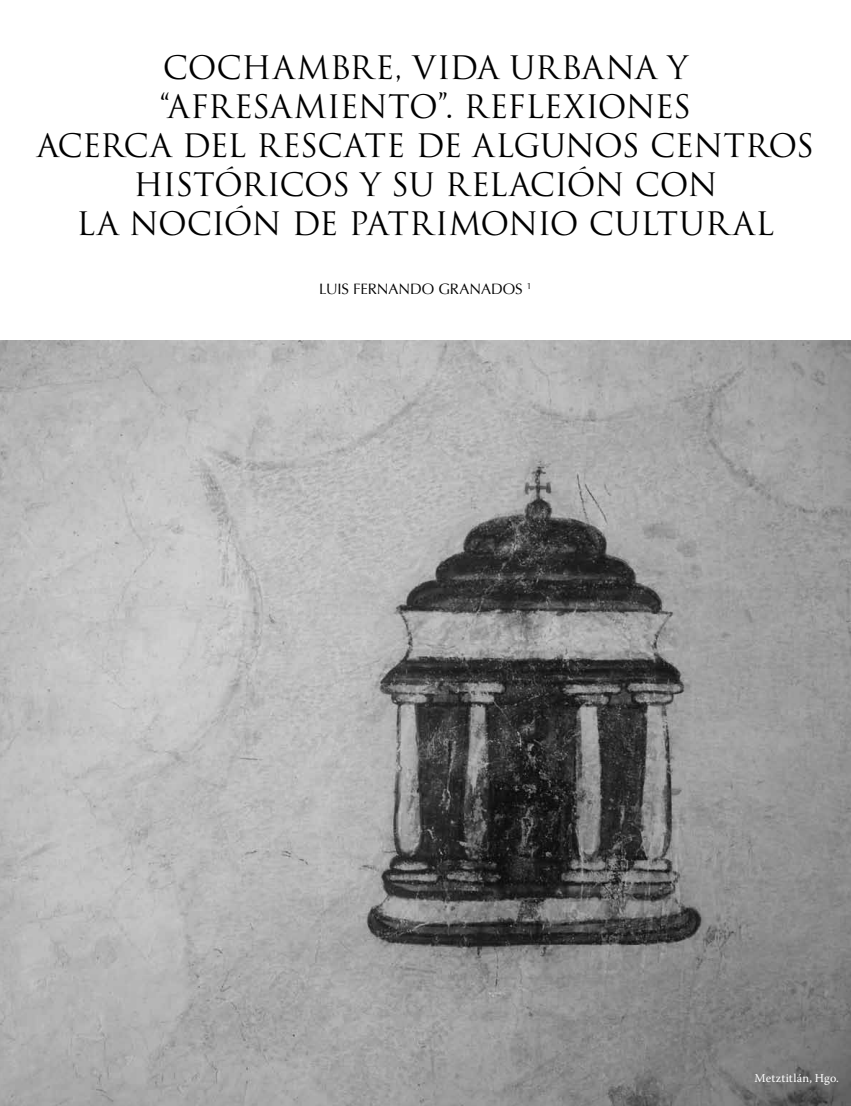
<style>
.page{position:relative;width:851px;height:1106px;background:#fff}
.page>*{position:absolute;margin:0;border:0;box-sizing:border-box;transform-origin:0 0}
.t1{font:31.5px/39px "Trajan Pro";letter-spacing:-.02em;color:#000;text-align:center}
.t2{font:15px "Optima";letter-spacing:-.005em;color:#000}
.t3{font:12px "Warnock Pro";letter-spacing:.02em;color:#fff}
</style>
<div class="page">
<img style="left:0;top:341px;width:850px;height:765px">
<p class="t1" style="left:37px;top:48px;width:779px">COCHAMBRE, VIDA URBANA Y “AFRESAMIENTO”. REFLEXIONES<br>ACERCA DEL RESCATE DE ALGUNOS CENTROS<br>HISTÓRICOS Y SU RELACIÓN CON<br>LA NOCIÓN DE PATRIMONIO CULTURAL</p>
<p class="t2" style="left:319px;top:280px;width:214px">LUIS FERNANDO GRANADOS <sup>1</sup></p>
<p class="t3" style="left:754px;top:1071px;width:86px">Metztitlán, Hgo.</p>
</div>
